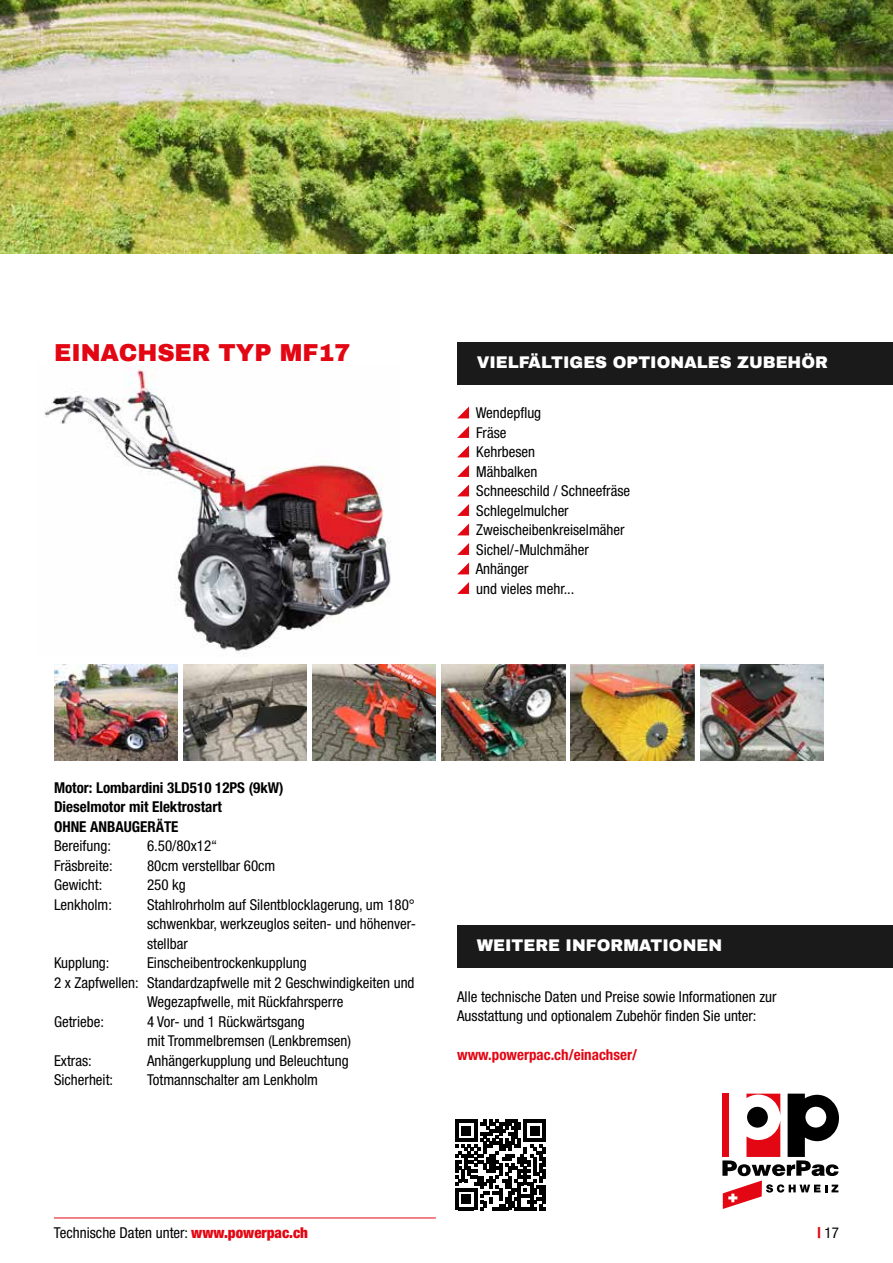
<style>
.page{position:relative;width:893px;height:1263px;background:#fff}
.page>*{position:absolute;margin:0;border:0;box-sizing:border-box;transform-origin:0 0}
.t1{font:900 24px "Archivo";color:#e30613}
.t2{font:900 16.5px "Archivo";color:#fff}
.t3{font:condensed 15px/19.5px "Helvetica Neue LT";color:#000}
.t4{font:700 condensed 15px/19.5px "Helvetica Neue LT";color:#000}
.t5{font:700 condensed 15px "Helvetica Neue LT";color:#e30613}
.s1{font-weight:900;color:#e30613}
</style>
<div class="page">
<img style="left:0;top:0;width:893px;height:253px">
<div style="left:457px;top:342px;width:436px;height:42px;background:#1a1a1a"></div>
<div style="left:457px;top:925px;width:436px;height:43px;background:#1a1a1a"></div>
<svg style="left:457px;top:406px;width:12px;height:12px"></svg>
<svg style="left:457px;top:426px;width:12px;height:12px"></svg>
<svg style="left:457px;top:445px;width:12px;height:12px"></svg>
<svg style="left:457px;top:465px;width:12px;height:12px"></svg>
<svg style="left:457px;top:484px;width:12px;height:12px"></svg>
<svg style="left:457px;top:504px;width:12px;height:12px"></svg>
<svg style="left:457px;top:523px;width:12px;height:12px"></svg>
<svg style="left:457px;top:543px;width:12px;height:12px"></svg>
<svg style="left:457px;top:562px;width:12px;height:12px"></svg>
<svg style="left:457px;top:582px;width:12px;height:12px"></svg>
<img style="left:44px;top:363px;width:347px;height:292px">
<img style="left:54px;top:664px;width:123px;height:96px">
<img style="left:442px;top:664px;width:123px;height:96px">
<img style="left:183px;top:664px;width:124px;height:96px">
<img style="left:571px;top:664px;width:123px;height:96px">
<img style="left:313px;top:664px;width:123px;height:96px">
<img style="left:700px;top:664px;width:124px;height:96px">
<svg style="left:722px;top:1093px;width:117px;height:116px"></svg>
<svg style="left:455px;top:1120px;width:91px;height:90px"></svg>
<hr style="left:54px;top:1217px;width:382px;height:1px;background:#e30613">
<h1 class="t1" style="left:54px;top:338px;width:298px">EINACHSER TYP MF17</h1>
<p class="t2" style="left:477px;top:352px;width:353px">VIELFÄLTIGES OPTIONALES ZUBEHÖR</p>
<p class="t3" style="left:476px;top:403px;width:156px">Wendepflug<br>Fräse<br>Kehrbesen<br>Mähbalken<br>Schneeschild / Schneefräse<br>Schlegelmulcher<br>Zweischeibenkreiselmäher<br>Sichel/-Mulchmäher<br>Anhänger<br>und vieles mehr...</p>
<p class="t4" style="left:54px;top:777px;width:231px">Motor: Lombardini 3LD510 12PS (9kW)<br>Dieselmotor mit Elektrostart<br>OHNE ANBAUGERÄTE</p>
<p class="t3" style="left:54px;top:836px;width:58px">Bereifung:</p>
<p class="t3" style="left:147px;top:836px;width:72px">6.50/80x12“</p>
<p class="t3" style="left:54px;top:855px;width:60px">Fräsbreite:</p>
<p class="t3" style="left:147px;top:855px;width:130px">80cm verstellbar 60cm</p>
<p class="t3" style="left:54px;top:875px;width:50px">Gewicht:</p>
<p class="t3" style="left:147px;top:875px;width:40px">250 kg</p>
<p class="t3" style="left:54px;top:894px;width:60px">Lenkholm:</p>
<p class="t3" style="left:147px;top:894px;width:270px;text-align:justify">Stahlrohrholm auf Silentblocklagerung, um 180° schwenkbar, werkzeuglos seiten- und höhenver&shy;stellbar</p>
<p class="t3" style="left:54px;top:953px;width:57px">Kupplung:</p>
<p class="t3" style="left:147px;top:953px;width:161px">Einscheibentrockenkupplung</p>
<p class="t3" style="left:54px;top:972px;width:362px">2 x Zapfwellen: Standardzapfwelle mit 2 Geschwindigkeiten und</p>
<p class="t3" style="left:147px;top:992px;width:198px">Wegezapfwelle, mit Rückfahrsperre</p>
<p class="t3" style="left:54px;top:1011px;width:51px">Getriebe:</p>
<p class="t3" style="left:147px;top:1011px;width:206px">4 Vor- und 1 Rückwärtsgang<br>mit Trommelbremsen (Lenkbremsen)</p>
<p class="t3" style="left:54px;top:1050px;width:39px">Extras:</p>
<p class="t3" style="left:147px;top:1050px;width:203px">Anhängerkupplung und Beleuchtung</p>
<p class="t3" style="left:54px;top:1070px;width:61px">Sicherheit:</p>
<p class="t3" style="left:147px;top:1070px;width:173px">Totmannschalter am Lenkholm</p>
<p class="t2" style="left:477px;top:935px;width:247px">WEITERE INFORMATIONEN</p>
<p class="t3" style="left:457px;top:986px;width:321px">Alle technische Daten und Preise sowie Informationen zur<br>Ausstattung und optionalem Zubehör finden Sie unter:</p>
<p class="t5" style="left:457px;top:1046px;width:181px">www.powerpac.ch/einachser/</p>
<p class="t3" style="left:54px;top:1223px;width:255px">Technische Daten unter: <span class="s1">www.powerpac.ch</span></p>
<p class="t3" style="left:817px;top:1223px;width:23px"><span class="s1">|</span> 17</p>
</div>
